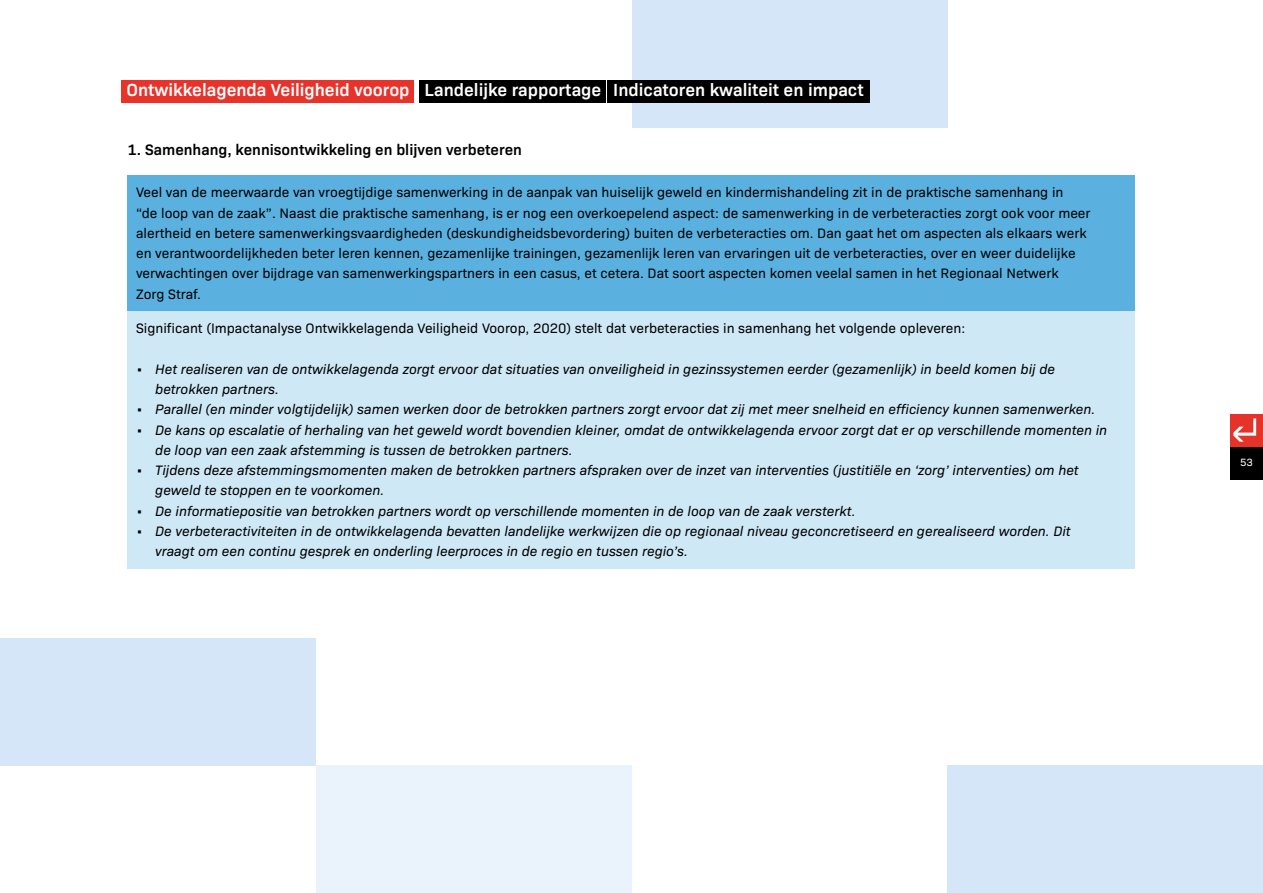
<style>
.page{position:relative;width:1263px;height:893px;background:#fff}
.page>*{position:absolute;margin:0;border:0;box-sizing:border-box;transform-origin:0 0}
.t1{font:600 17.7px "Bio Sans";color:#fff}
.t2{font:600 15.3px "Bio Sans";color:#000}
.t3{font:italic 13.8px/20.2px "Bio Sans";color:#000}
.t4{font:13.8px/20.2px "Bio Sans";color:#000}
.t5{font:10.65px "Bio Sans";color:#fff}
.s1{font-style:normal}
</style>
<div class="page">
<div style="left:316px;top:765px;width:316px;height:128px;background:#eaf3fc"></div>
<div style="left:0;top:638px;width:316px;height:127px;background:#d4e6f7"></div>
<div style="left:947px;top:765px;width:316px;height:128px;background:#d4e6f7"></div>
<div style="left:632px;top:0;width:315px;height:128px;background:#d4e6f7"></div>
<div style="left:121px;top:80px;width:293px;height:22px;background:#e7332a"></div>
<div style="left:608px;top:80px;width:262px;height:22px;background:#000"></div>
<div style="left:419px;top:80px;width:186px;height:22px;background:#000"></div>
<div style="left:128px;top:176px;width:1007px;height:135px;background:#5ab1e0"></div>
<div style="left:128px;top:311px;width:1007px;height:258px;background:#cee8f6"></div>
<div style="left:1230px;top:414px;width:33px;height:33px;background:#e63329"></div>
<svg style="left:1233px;top:418px;width:23px;height:24px"></svg>
<div style="left:1230px;top:447px;width:33px;height:33px;background:#000"></div>
<p class="t1" style="left:126px;top:77px;width:739px">Ontwikkelagenda Veiligheid voorop Landelijke rapportage Indicatoren kwaliteit en impact</p>
<p class="t2" style="left:128px;top:138px;width:396px">1. Samenhang, kennisontwikkeling en blijven verbeteren</p>
<p class="t4" style="left:136px;top:181px;width:956px">Veel van de meerwaarde van vroegtijdige samenwerking in de aanpak van huiselijk geweld en kindermishandeling zit in de praktische samenhang in<br>“de loop van de zaak”. Naast die praktische samenhang, is er nog een overkoepelend aspect: de samenwerking in de verbeteracties zorgt ook voor meer alertheid en betere samenwerkingsvaardigheden (deskundigheidsbevordering) buiten de verbeteracties om. Dan gaat het om aspecten als elkaars werk en verantwoordelijkheden beter leren kennen, gezamenlijke trainingen, gezamenlijk leren van ervaringen uit de verbeteracties, over en weer duidelijke verwachtingen over bijdrage van samenwerkingspartners in een casus, et cetera. Dat soort aspecten komen veelal samen in het Regionaal Netwerk Zorg Straf.</p>
<p class="t4" style="left:136px;top:317px;width:831px">Significant (Impactanalyse Ontwikkelagenda Veiligheid Voorop, 2020) stelt dat verbeteracties in samenhang het volgende opleveren:</p>
<p class="t3" style="left:155px;top:358px;width:901px;text-indent:-19px"><span class="s1">•</span> Het realiseren van de ontwikkelagenda zorgt ervoor dat situaties van onveiligheid in gezinssystemen eerder (gezamenlijk) in beeld komen bij de betrokken partners.</p>
<p class="t3" style="left:136px;top:398px;width:961px"><span class="s1">•</span> Parallel (en minder volgtijdelijk) samen werken door de betrokken partners zorgt ervoor dat zij met meer snelheid en efficiency kunnen samenwerken.</p>
<p class="t3" style="left:155px;top:419px;width:953px;text-indent:-19px"><span class="s1">•</span> De kans op escalatie of herhaling van het geweld wordt bovendien kleiner, omdat de ontwikkelagenda ervoor zorgt dat er op verschillende momenten in de loop van een zaak afstemming is tussen de betrokken partners.</p>
<p class="t3" style="left:155px;top:459px;width:925px;text-indent:-19px"><span class="s1">•</span> Tijdens deze afstemmingsmomenten maken de betrokken partners afspraken over de inzet van interventies (justitiële en ‘zorg’ interventies) om het geweld te stoppen en te voorkomen.</p>
<p class="t3" style="left:136px;top:499px;width:721px"><span class="s1">•</span> De informatiepositie van betrokken partners wordt op verschillende momenten in de loop van de zaak versterkt.</p>
<p class="t3" style="left:155px;top:520px;width:917px;text-indent:-19px"><span class="s1">•</span> De verbeteractiviteiten in de ontwikkelagenda bevatten landelijke werkwijzen die op regionaal niveau geconcretiseerd en gerealiseerd worden. Dit vraagt om een continu gesprek en onderling leerproces in de regio en tussen regio’s.</p>
<p class="t5" style="left:1240px;top:455px;width:14px">53</p>
</div>
